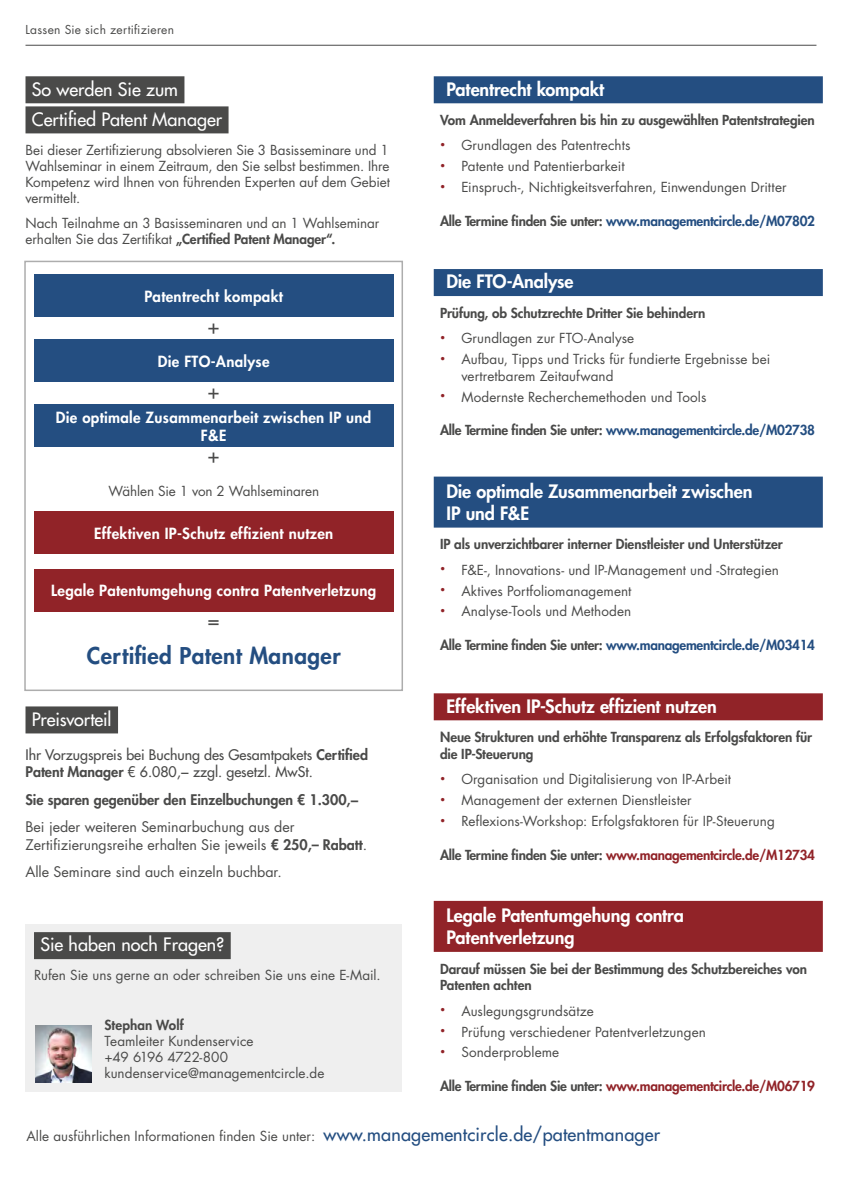
<style>
.page{position:relative;width:842px;height:1178px;background:#fff}
.page>*{position:absolute;margin:0;border:0;box-sizing:border-box;transform-origin:0 0}
.t1{font:800 22.5px "Futura Std";letter-spacing:.02em;color:#244e81}
.t2{font:21px "Futura Std";color:#4a4a49}
.t3{font:800 18px/22px "Futura Std";letter-spacing:-.005em;color:#fff}
.t4{font:500 18px/30.2px "Futura Std";color:#fff}
.t5{font:800 15px/18px "Futura Std";letter-spacing:.02em;color:#fff;text-align:center}
.t6{font:14.25px/17.1px "Futura Std";color:#4a4a49}
.t7{font:500 14.25px/17.1px "Futura Std";color:#4a4a49}
.t8{font:800 14.25px "Futura Std";color:#4a4a49}
.t9{font:13.5px/16.2px "Futura Std";letter-spacing:.005em;color:#4a4a49}
.t10{font:800 13.5px/16.6px "Futura Std";letter-spacing:-.005em;color:#4a4a49}
.t11{font:800 13.5px "Futura Std";letter-spacing:-.02em;color:#244e81}
.t12{font:800 13.5px "Futura Std";letter-spacing:-.02em;color:#912328}
.t13{font:12px "Futura Std";letter-spacing:.02em;color:#4a4a49}
.s1{font-weight:800}
.s2{color:#4a4a49}
.s3{font-weight:500;font-size:18px;color:#244e81}
</style>
<div class="page">
<hr style="left:26px;top:45px;width:790px;height:1px;background:#4a4a49">
<div style="left:24px;top:261px;width:379px;height:430px;border:2px solid #adadad"></div>
<div style="left:26px;top:76px;width:158px;height:27px;background:#4a4a49"></div>
<div style="left:26px;top:106px;width:203px;height:27px;background:#4a4a49"></div>
<div style="left:34px;top:274px;width:359px;height:43px;background:#244e81"></div>
<div style="left:34px;top:511px;width:359px;height:43px;background:#912328"></div>
<div style="left:26px;top:706px;width:92px;height:27px;background:#4a4a49"></div>
<div style="left:34px;top:339px;width:359px;height:43px;background:#244e81"></div>
<div style="left:34px;top:404px;width:359px;height:43px;background:#244e81"></div>
<div style="left:34px;top:569px;width:359px;height:42px;background:#912328"></div>
<div style="left:26px;top:924px;width:376px;height:167px;background:#efefef"></div>
<div style="left:34px;top:932px;width:197px;height:27px;background:#4a4a49"></div>
<img style="left:35px;top:1026px;width:57px;height:56px">
<div style="left:434px;top:76px;width:389px;height:27px;background:#244e81"></div>
<div style="left:434px;top:269px;width:389px;height:27px;background:#244e81"></div>
<div style="left:434px;top:477px;width:389px;height:51px;background:#244e81"></div>
<div style="left:434px;top:693px;width:389px;height:27px;background:#912328"></div>
<div style="left:434px;top:901px;width:389px;height:51px;background:#912328"></div>
<p class="t13" style="left:26px;top:22px;width:150px">Lassen Sie sich zertifizieren</p>
<h3 class="t4" style="left:32px;top:74px;width:192px">So werden Sie zum<br>Certified Patent Manager</h3>
<p class="t9" style="left:26px;top:142px;width:366px;text-align:justify">Bei dieser Zertifizierung absolvieren Sie 3 Basisseminare und 1<br>Wahlseminar in einem Zeitraum, den Sie selbst bestimmen. Ihre Kompetenz wird Ihnen von führenden Experten auf dem Gebiet vermittelt.</p>
<p class="t9" style="left:26px;top:215px;width:355px">Nach Teilnahme an 3 Basisseminaren und an 1 Wahlseminar erhalten Sie das Zertifikat <span class="s1">„Certified Patent Manager“.</span></p>
<p class="t5" style="left:144px;top:287px;width:140px">Patentrecht kompakt</p>
<h2 class="t2" style="left:207px;top:313px;width:14px">+</h2>
<p class="t5" style="left:158px;top:352px;width:113px">Die FTO-Analyse</p>
<p class="t5" style="left:56px;top:408px;width:317px">Die optimale Zusammenarbeit zwischen IP und<br>F&amp;E</p>
<h2 class="t2" style="left:207px;top:378px;width:14px">+</h2>
<h2 class="t2" style="left:207px;top:442px;width:14px">+</h2>
<p class="t9" style="left:108px;top:483px;width:212px">Wählen Sie 1 von 2 Wahlseminaren</p>
<p class="t5" style="left:94px;top:524px;width:241px">Effektiven IP-Schutz effizient nutzen</p>
<p class="t5" style="left:51px;top:582px;width:326px">Legale Patentumgehung contra Patentverletzung</p>
<h2 class="t2" style="left:207px;top:607px;width:14px">=</h2>
<h1 class="t1" style="left:87px;top:642px;width:255px">Certified Patent Manager</h1>
<h3 class="t4" style="left:32px;top:704px;width:81px">Preisvorteil</h3>
<p class="t7" style="left:26px;top:746px;width:344px">Ihr Vorzugspreis bei Buchung des Gesamtpakets <span class="s1">Certified<br>Patent Manager</span> € 6.080,− zzgl. gesetzl. MwSt.</p>
<p class="t8" style="left:26px;top:790px;width:335px">Sie sparen gegenüber den Einzelbuchungen € 1.300,−</p>
<p class="t6" style="left:26px;top:819px;width:343px">Bei jeder weiteren Seminarbuchung aus der<br>Zertifizierungsreihe erhalten Sie jeweils <span class="s1">€ 250,– Rabatt</span>.</p>
<p class="t6" style="left:26px;top:864px;width:258px">Alle Seminare sind auch einzeln buchbar.</p>
<h3 class="t3" style="left:446px;top:78px;width:159px">Patentrecht kompakt</h3>
<p class="t10" style="left:440px;top:112px;width:376px">Vom Anmeldeverfahren bis hin zu ausgewählten Patentstrategien</p>
<p class="t9" style="left:440px;top:137px;width:192px"><sup>•</sup> Grundlagen des Patentrechts</p>
<p class="t9" style="left:440px;top:158px;width:186px"><sup>•</sup> Patente und Patentierbarkeit</p>
<p class="t9" style="left:440px;top:179px;width:348px"><sup>•</sup> Einspruch-, Nichtigkeitsverfahren, Einwendungen Dritter</p>
<p class="t11" style="left:440px;top:212px;width:376px"><span class="s2">Alle Termine finden Sie unter:</span> www.managementcircle.de/M07802</p>
<h3 class="t3" style="left:446px;top:271px;width:128px">Die FTO-Analyse</h3>
<p class="t10" style="left:440px;top:304px;width:267px">Prüfung, ob Schutzrechte Dritter Sie behindern</p>
<p class="t9" style="left:440px;top:330px;width:196px"><sup>•</sup> Grundlagen zur FTO-Analyse</p>
<p class="t9" style="left:461px;top:351px;width:310px;line-height:16.6px;text-indent:-21px"><sup>•</sup> Aufbau, Tipps und Tricks für fundierte Ergebnisse bei vertretbarem Zeitaufwand</p>
<p class="t9" style="left:440px;top:389px;width:268px"><sup>•</sup> Modernste Recherchemethoden und Tools</p>
<p class="t11" style="left:440px;top:422px;width:376px"><span class="s2">Alle Termine finden Sie unter:</span> www.managementcircle.de/M02738</p>
<h3 class="t3" style="left:446px;top:480px;width:307px">Die optimale Zusammenarbeit zwischen<br>IP und F&amp;E</h3>
<p class="t10" style="left:440px;top:536px;width:344px">IP als unverzichtbarer interner Dienstleister und Unterstützer</p>
<p class="t9" style="left:440px;top:562px;width:340px"><sup>•</sup> F&amp;E-, Innovations- und IP-Management und -Strategien</p>
<p class="t9" style="left:440px;top:583px;width:193px"><sup>•</sup> Aktives Portfoliomanagement</p>
<p class="t9" style="left:440px;top:603px;width:193px"><sup>•</sup> Analyse-Tools und Methoden</p>
<p class="t11" style="left:440px;top:637px;width:376px"><span class="s2">Alle Termine finden Sie unter:</span> www.managementcircle.de/M03414</p>
<h3 class="t3" style="left:446px;top:695px;width:272px">Effektiven IP-Schutz effizient nutzen</h3>
<p class="t10" style="left:440px;top:729px;width:374px">Neue Strukturen und erhöhte Transparenz als Erfolgsfaktoren für die IP-Steuerung</p>
<p class="t9" style="left:440px;top:771px;width:293px"><sup>•</sup> Organisation und Digitalisierung von IP-Arbeit</p>
<p class="t9" style="left:440px;top:792px;width:253px"><sup>•</sup> Management der externen Dienstleister</p>
<p class="t9" style="left:440px;top:813px;width:336px"><sup>•</sup> Reflexions-Workshop: Erfolgsfaktoren für IP-Steuerung</p>
<p class="t12" style="left:440px;top:846px;width:376px"><span class="s2">Alle Termine finden Sie unter:</span> www.managementcircle.de/M12734</p>
<h3 class="t3" style="left:446px;top:904px;width:239px">Legale Patentumgehung contra<br>Patentverletzung</h3>
<p class="t10" style="left:440px;top:960px;width:368px">Darauf müssen Sie bei der Bestimmung des Schutzbereiches von<br>Patenten achten</p>
<p class="t9" style="left:440px;top:1002px;width:155px"><sup>•</sup> Auslegungsgrundsätze</p>
<p class="t9" style="left:440px;top:1023px;width:267px"><sup>•</sup> Prüfung verschiedener Patentverletzungen</p>
<p class="t9" style="left:440px;top:1044px;width:121px"><sup>•</sup> Sonderprobleme</p>
<p class="t12" style="left:440px;top:1077px;width:376px"><span class="s2">Alle Termine finden Sie unter:</span> www.managementcircle.de/M06719</p>
<p class="t9" style="left:26px;top:1127px;width:635px">Alle ausführlichen Informationen finden Sie unter: <span class="s3">www.managementcircle.de/patentmanager</span></p>
<h3 class="t4" style="left:40px;top:930px;width:185px">Sie haben noch Fragen?</h3>
<p class="t9" style="left:34px;top:967px;width:348px">Rufen Sie uns gerne an oder schreiben Sie uns eine E-Mail.</p>
<p class="t10" style="left:104px;top:1016px;width:81px">Stephan Wolf</p>
<p class="t9" style="left:104px;top:1033px;width:221px">Teamleiter Kundenservice<br>+49 6196 4722-800 kundenservice@managementcircle.de</p>
</div>
